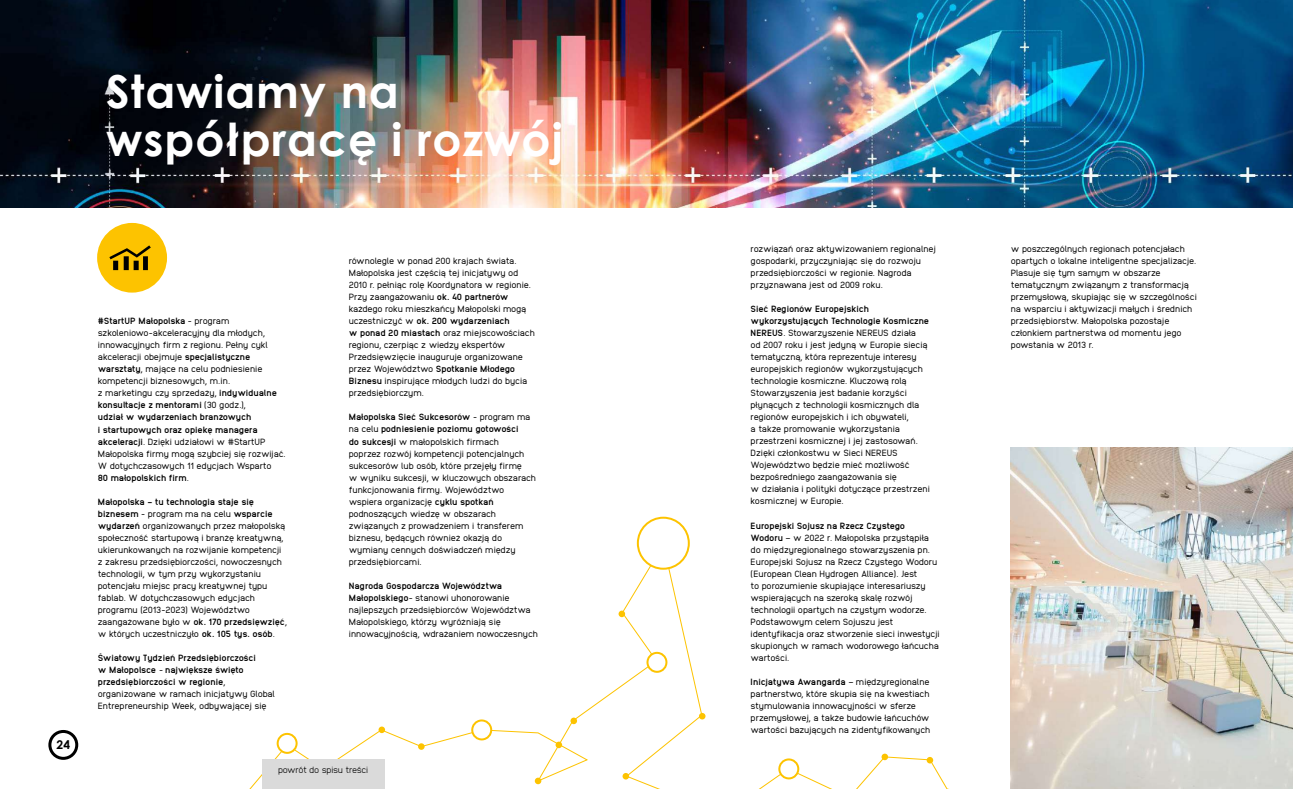
<style>
.page{position:relative;width:1293px;height:789px;background:#fff}
.page>*{position:absolute;margin:0;border:0;box-sizing:border-box;transform-origin:0 0}
.t1{font:700 45.4px/48.4px "Century Gothic";letter-spacing:.02em;color:#fff}
.t2{font:700 12px "Century Gothic";color:#000}
.t3{font:9px/12px "Anodina";letter-spacing:-.02em;color:#000}
.t4{font:800 9px/12px "Anodina";letter-spacing:-.04em;color:#000}
.t5{font:300 9px "Anodina";letter-spacing:-.05em;color:#000}
.s1{font-weight:800}
.s2{font-weight:400}
</style>
<div class="page">
<div style="left:48px;top:729px;width:30px;height:30px;border:3px solid #000;border-radius:50%"></div>
<div style="left:97px;top:223px;width:70px;height:69px;background:#fdc300;border-radius:50%"></div>
<svg style="left:109px;top:245px;width:42px;height:25px"></svg>
<svg style="left:250px;top:541px;width:697px;height:247px"></svg>
<div style="left:378px;top:726px;width:7px;height:6px;background:#fdc300;border-radius:50%"></div>
<svg style="left:276px;top:731px;width:21px;height:23px"></svg>
<div style="left:638px;top:517px;width:51px;height:51px;background:#fff;border-radius:50%"></div>
<div style="left:637px;top:516px;width:53px;height:53px;border:2px solid #fdc300;border-radius:50%"></div>
<svg style="left:418px;top:742px;width:7px;height:7px"></svg>
<svg style="left:470px;top:718px;width:21px;height:23px"></svg>
<div style="left:555px;top:741px;width:7px;height:6px;background:#fdc300;border-radius:50%"></div>
<svg style="left:535px;top:777px;width:6px;height:6px"></svg>
<svg style="left:622px;top:772px;width:7px;height:7px"></svg>
<div style="left:570px;top:717px;width:7px;height:6px;background:#fdc300;border-radius:50%"></div>
<svg style="left:645px;top:651px;width:22px;height:22px"></svg>
<div style="left:618px;top:610px;width:7px;height:7px;background:#fdc300;border-radius:50%"></div>
<div style="left:699px;top:712px;width:6px;height:7px;background:#fdc300;border-radius:50%"></div>
<svg style="left:777px;top:757px;width:21px;height:23px"></svg>
<div style="left:881px;top:753px;width:7px;height:6px;background:#fdc300;border-radius:50%"></div>
<svg style="left:926px;top:756px;width:7px;height:7px"></svg>
<img style="left:1011px;top:447px;width:282px;height:341px">
<img style="left:0;top:0;width:1293px;height:208px">
<div style="left:262px;top:758px;width:123px;height:30px;background:#dadada"></div>
<h1 class="t1" style="left:106px;top:65px;width:458px">Stawiamy na współpracę i rozwój</h1>
<h2 class="t2" style="left:56px;top:735px;width:15px">24</h2>
<p class="t3" style="left:98px;top:314px;width:189px"><span class="s1">#StartUP Małopolska</span> - program szkoleniowo-akceleracyjny dla młodych, innowacyjnych firm z regionu. Pełny cykl akceleracji obejmuje <span class="s1">specjalistyczne warsztaty</span>, mające na celu podniesienie kompetencji biznesowych, m.in.<br>z marketingu czy sprzedaży, <span class="s1">indywidualne konsultacje z mentorami</span> (30 godz.),<br><span class="s1">udział w wydarzeniach branżowych<br>i startupowych oraz opiekę managera akceleracji</span>. Dzięki udziałowi w #StartUP Małopolska firmy mogą szybciej się rozwijać.<br>W dotychczasowych 11 edycjach Wsparto<br><span class="s1">80 małopolskich firm</span>.</p>
<p class="t3" style="left:98px;top:494px;width:191px"><span class="s1">Małopolska – tu technologia staje się biznesem</span> - program ma na celu <span class="s1">wsparcie wydarzeń</span> organizowanych przez małopolską społeczność startupową i branżę kreatywną, ukierunkowanych na rozwijanie kompetencji z zakresu przedsiębiorczości, nowoczesnych technologii, w tym przy wykorzystaniu potencjału miejsc pracy kreatywnej typu fablab. W dotychczasowych edycjach programu (2013-2023) Województwo zaangażowane było w <span class="s1">ok. 170 przedsięwzięć</span>, w których uczestniczyło <span class="s1">ok. 105 tys. osób</span>.</p>
<p class="t4" style="left:98px;top:650px;width:179px">Światowy Tydzień Przedsiębiorczości<br>w Małopolsce największe święto przedsiębiorczości w regionie<span class="s2">, organizowane w ramach inicjatywy Global Entrepreneurship Week, odbywającej się</span></p>
<p class="t3" style="left:349px;top:254px;width:188px">równolegle w ponad 200 krajach świata.<br>Małopolska jest częścią tej inicjatywy od 2010 r. pełniąc rolę Koordynatora w regionie.<br>Przy zaangażowaniu <span class="s1">ok. 40 partnerów </span>każdego roku mieszkańcy Małopolski mogą uczestniczyć w <span class="s1">ok. 200 wydarzeniach<br>w ponad 20 miastach</span> oraz miejscowościach regionu, czerpiąc z wiedzy ekspertów Przedsięwzięcie inauguruje organizowane przez Województwo <span class="s1">Spotkanie Młodego Biznesu</span> inspirujące młodych ludzi do bycia przedsiębiorczym.</p>
<p class="t3" style="left:349px;top:410px;width:189px"><span class="s1">Małopolska Sieć Sukcesorów</span> - program ma na celu <span class="s1">podniesienie poziomu gotowości<br>do sukcesji</span> w małopolskich firmach<br>poprzez rozwój kompetencji potencjalnych sukcesorów lub osób, które przejęły firmę<br>w wyniku sukcesji, w kluczowych obszarach funkcjonowania firmy. Województwo wspiera organizację <span class="s1">cyklu spotkań </span>podnoszących wiedzę w obszarach związanych z prowadzeniem i transferem biznesu, będących również okazją do wymiany cennych doświadczeń między przedsiębiorcami.</p>
<p class="t3" style="left:349px;top:578px;width:191px"><span class="s1">Nagroda Gospodarcza Województwa Małopolskiego</span>- stanowi uhonorowanie najlepszych przedsiębiorców Województwa Małopolskiego, którzy wyróżniają się innowacyjnością, wdrażaniem nowoczesnych</p>
<p class="t5" style="left:278px;top:762px;width:91px">powrót do spisu treści</p>
<p class="t3" style="left:750px;top:242px;width:187px">rozwiązań oraz aktywizowaniem regionalnej gospodarki, przyczyniając się do rozwoju przedsiębiorczości w regionie. Nagroda przyznawana jest od 2009 roku.</p>
<p class="t3" style="left:750px;top:302px;width:181px"><span class="s1">Sieć Regionów Europejskich wykorzystujących Technologie Kosmiczne NEREUS</span>. Stowarzyszenie NEREUS działa<br>od 2007 roku i jest jedyną w Europie siecią tematyczną, która reprezentuje interesy europejskich regionów wykorzystujących technologie kosmiczne. Kluczową rolą Stowarzyszenia jest badanie korzyści płynących z technologii kosmicznych dla regionów europejskich i ich obywateli,<br>a także promowanie wykorzystania przestrzeni kosmicznej i jej zastosowań.<br>Dzięki członkostwu w Sieci NEREUS Województwo będzie mieć możliwość bezpośredniego zaangażowania się<br>w działania i polityki dotyczące przestrzeni kosmicznej w Europie.</p>
<p class="t3" style="left:750px;top:518px;width:191px"><span class="s1">Europejski Sojusz na Rzecz Czystego Wodoru</span> – w 2022 r. Małopolska przystąpiła do międzyregionalnego stowarzyszenia pn.<br>Europejski Sojusz na Rzecz Czystego Wodoru (European Clean Hydrogen Alliance). Jest<br>to porozumienie skupiające interesariuszy wspierających na szeroką skalę rozwój technologii opartych na czystym wodorze.<br>Podstawowym celem Sojuszu jest identyfikacja oraz stworzenie sieci inwestycji skupionych w ramach wodorowego łańcucha wartości.</p>
<p class="t3" style="left:750px;top:674px;width:181px"><span class="s1">Inicjatywa Awangarda</span> międzyregionalne partnerstwo, które skupia się na kwestiach stymulowania innowacyjności w sferze przemysłowej, a także budowie łańcuchów wartości bazujących na zidentyfikowanych</p>
<p class="t3" style="left:1011px;top:242px;width:187px">w poszczególnych regionach potencjałach opartych o lokalne inteligentne specjalizacje.<br>Plasuje się tym samym w obszarze tematycznym związanym z transformacją przemysłową, skupiając się w szczególności na wsparciu i aktywizacji małych i średnich przedsiębiorstw. Małopolska pozostaje członkiem partnerstwa od momentu jego powstania w 2013 r.</p>
</div>
